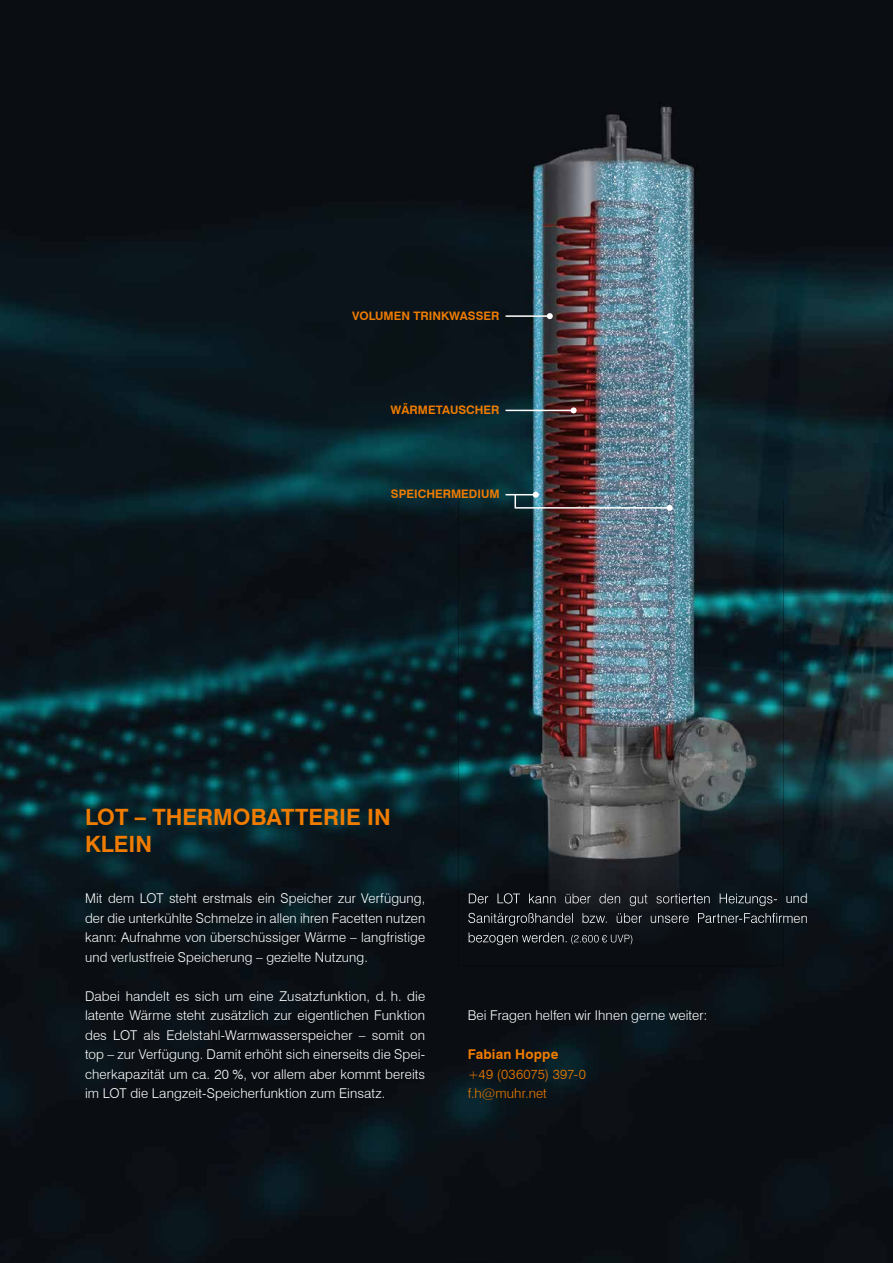
<style>
.page{position:relative;width:893px;height:1263px;background:#fff}
.page>*{position:absolute;margin:0;border:0;box-sizing:border-box;transform-origin:0 0}
.t1{font:700 22.5px/27px "Swiss 721 BT";color:#ef7c00}
.t2{font:300 13.5px/19.5px "Swiss 721 BT";letter-spacing:.01em;color:#fff;text-align:justify}
.t3{font:300 13.5px/19.5px "Swiss 721 BT";letter-spacing:.01em;color:#ef7c00}
.t4{font:700 13.5px "Swiss 721 BT";letter-spacing:.01em;color:#ef7c00}
.t5{font:700 11.7px "Swiss 721 BT";color:#ef7c00}
</style>
<div class="page">
<img style="left:0;top:0;width:893px;height:1263px">
<img style="left:458px;top:85px;width:325px;height:881px">
<img style="left:469px;top:893px;width:314px;height:13px">
<img style="left:468px;top:913px;width:315px;height:13px">
<img style="left:469px;top:932px;width:98px;height:13px">
<img style="left:571px;top:935px;width:61px;height:9px">
<hr style="left:505px;top:494px;width:31px;height:1px;background:#fff">
<hr style="left:505px;top:410px;width:69px;height:1px;background:#fff">
<svg style="left:571px;top:407px;width:6px;height:6px"></svg>
<hr style="left:505px;top:315px;width:46px;height:2px;background:#fff">
<svg style="left:547px;top:313px;width:6px;height:6px"></svg>
<img style="left:514px;top:492px;width:159px;height:19px">
<p class="t5" style="left:352px;top:308px;width:149px">VOLUMEN TRINKWASSER</p>
<p class="t5" style="left:391px;top:403px;width:111px">WÄRMETAUSCHER</p>
<p class="t5" style="left:391px;top:487px;width:110px">SPEICHERMEDIUM</p>
<h1 class="t1" style="left:85px;top:803px;width:307px">LOT – THERMOBATTERIE IN<br>KLEIN</h1>
<p class="t2" style="left:85px;top:889px;width:342px">Mit dem LOT steht erstmals ein Speicher zur Verfügung, der die unterkühlte Schmelze in allen ihren Facetten nutzen kann: Aufnahme von überschüssiger Wärme – langfristige und verlustfreie Speicherung – gezielte Nutzung.</p>
<p class="t2" style="left:85px;top:986px;width:342px">Dabei handelt es sich um eine Zusatzfunktion, d. h. die latente Wärme steht zusätzlich zur eigentlichen Funktion des LOT als Edelstahl-Warmwasserspeicher – somit on top – zur Verfügung. Damit erhöht sich einerseits die Spei&shy;cherkapazität um ca. 20 %, vor allem aber kommt bereits im LOT die Langzeit-Speicherfunktion zum Einsatz.</p>
<p class="t2" style="left:468px;top:1006px;width:241px">Bei Fragen helfen wir Ihnen gerne weiter:</p>
<p class="t4" style="left:468px;top:1046px;width:92px">Fabian Hoppe</p>
<p class="t3" style="left:468px;top:1064px;width:120px">+49 (036075) 397-0 f.h@muhr.net</p>
</div>
